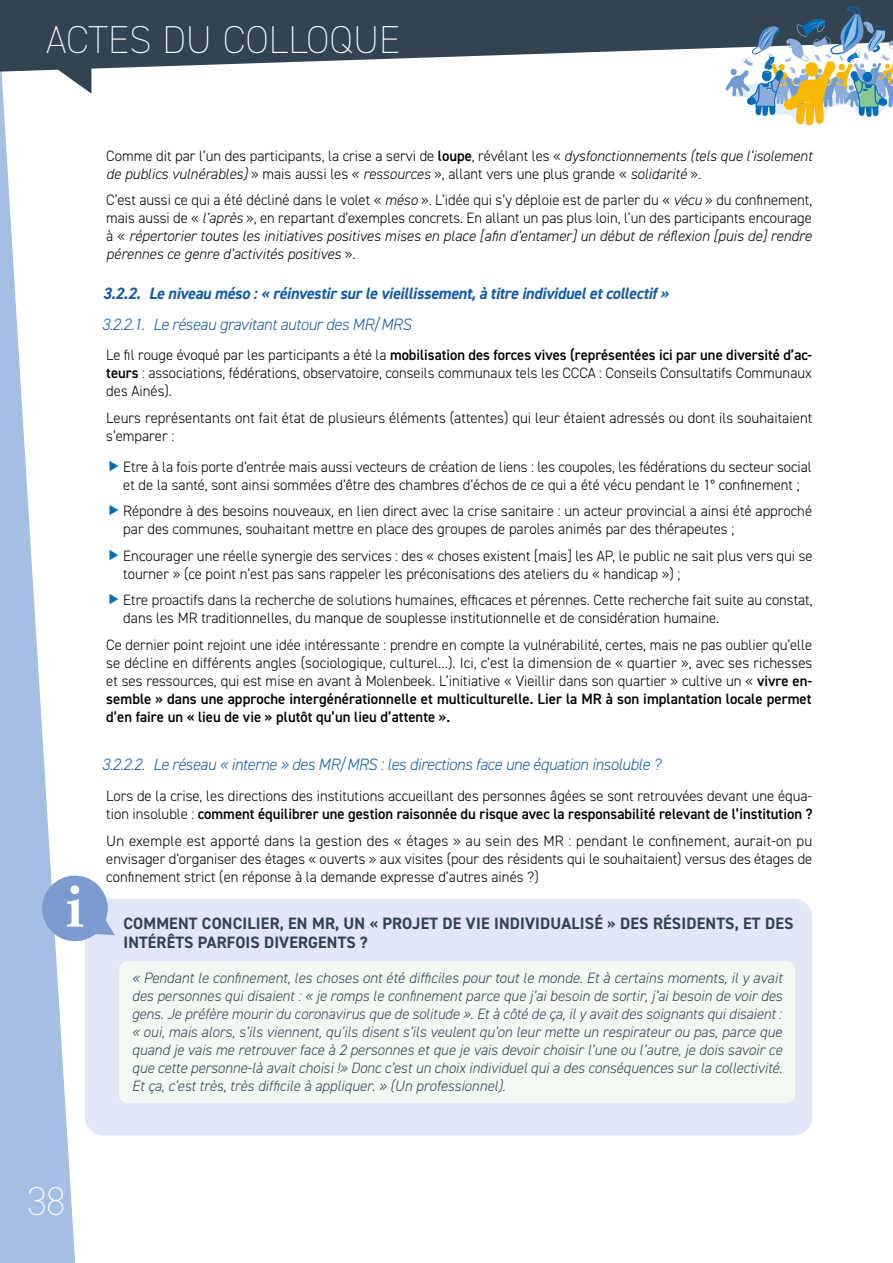
<style>
.page{position:relative;width:893px;height:1263px;background:#fff}
.page>*{position:absolute;margin:0;border:0;box-sizing:border-box;transform-origin:0 0}
.t1{font:200 40.5px "DIN2014";color:#fff}
.t2{font:200 39px "DIN2014";color:#fff}
.t3{font:italic 300 16.5px "DIN2014";letter-spacing:-.02em;color:#155ba8}
.t4{font:700 16.5px/19.8px "DIN2014";letter-spacing:.01em;color:#324352}
.t5{font:italic 700 16.5px "DIN2014";letter-spacing:-.02em;color:#155ba8}
.t6{font:300 15px/18px "DIN2014";color:#000;text-align:justify}
.t7{font:300 15px/18px "DIN2014";color:#000105}
.t8{font:italic 300 15px/18px "DIN2014";color:#344353;text-align:justify}
.s1{font-weight:600}
.s2{font-style:italic}
</style>
<div class="page">
<svg style="left:0;top:72px;width:76px;height:1191px;fill:#a4bee4"></svg>
<svg style="left:0;top:0;width:893px;height:72px;fill:#324352"></svg>
<svg style="left:51px;top:57px;width:40px;height:37px"></svg>
<svg style="left:725px;top:6px;width:168px;height:119px"></svg>
<div style="left:85px;top:899px;width:727px;height:236px;background:#e1e7f6;border-radius:18px"></div>
<div style="left:119px;top:961px;width:676px;height:142px;background:#f2f8f2;border-radius:9px"></div>
<svg style="left:38px;top:874px;width:77px;height:67px"></svg>
<h2 class="t2" style="left:46px;top:16px;width:356px">ACTES DU COLLOQUE</h2>
<h1 class="t1" style="left:27px;top:1177px;width:40px">38</h1>
<p class="t6" style="left:106px;top:146px;width:707px">Comme dit par l’un des participants, la crise a servi de <span class="s1">loupe</span>, révélant les « <span class="s2">dysfonctionnements (tels que l’isolement de publics vulnérables)</span> » mais aussi les « <span class="s2">ressources</span> », allant vers une plus grande « <span class="s2">solidarité</span> ».</p>
<p class="t6" style="left:106px;top:191px;width:707px">C’est aussi ce qui a été décliné dans le volet « <span class="s2">méso</span> ». L’idée qui s’y déploie est de parler du « <span class="s2">vécu</span> » du confinement, mais aussi de « <span class="s2">l’après</span> », en repartant d’exemples concrets. En allant un pas plus loin, l’un des participants encourage à « <span class="s2">répertorier toutes les initiatives positives mises en place [afin d’entamer] un début de réflexion [puis de] rendre pérennes ce genre d’activités positives</span> ».</p>
<p class="t5" style="left:103px;top:282px;width:568px">3.2.2. Le niveau méso : « réinvestir sur le vieillissement, à titre individuel et collectif »</p>
<p class="t3" style="left:102px;top:314px;width:311px">3.2.2.1. Le réseau gravitant autour des MR/MRS</p>
<p class="t6" style="left:106px;top:346px;width:707px">Le fil rouge évoqué par les participants a été la <span class="s1">mobilisation des forces vives (représentées ici par une diversité d’ac&shy;teurs</span> : associations, fédérations, observatoire, conseils communaux tels les CCCA : Conseils Consultatifs Communaux des Ainés).</p>
<p class="t6" style="left:106px;top:409px;width:707px">Leurs représentants ont fait état de plusieurs éléments (attentes) qui leur étaient adressés ou dont ils souhaitaient s’emparer :</p>
<p class="t7" style="left:123px;top:458px;width:690px">Etre à la fois porte d’entrée mais aussi vecteurs de création de liens : les coupoles, les fédérations du secteur social et de la santé, sont ainsi sommées d’être des chambres d’échos de ce qui a été vécu pendant le 1° confinement ;</p>
<p class="t7" style="left:123px;top:502px;width:690px">Répondre à des besoins nouveaux, en lien direct avec la crise sanitaire : un acteur provincial a ainsi été approché par des communes, souhaitant mettre en place des groupes de paroles animés par des thérapeutes ;</p>
<p class="t7" style="left:123px;top:547px;width:691px">Encourager une réelle synergie des services : des « choses existent [mais] les AP, le public ne sait plus vers qui se tourner » (ce point n’est pas sans rappeler les préconisations des ateliers du « handicap ») ;</p>
<p class="t7" style="left:123px;top:591px;width:691px">Etre proactifs dans la recherche de solutions humaines, efficaces et pérennes. Cette recherche fait suite au constat, dans les MR traditionnelles, du manque de souplesse institutionnelle et de considération humaine.</p>
<p class="t6" style="left:106px;top:636px;width:708px">Ce dernier point rejoint une idée intéressante : prendre en compte la vulnérabilité, certes, mais ne pas oublier qu’elle se décline en différents angles (sociologique, culturel…). Ici, c’est la dimension de « quartier », avec ses richesses et ses ressources, qui est mise en avant à Molenbeek. L’initiative « Vieillir dans son quartier » cultive un « <span class="s1">vivre en&shy;semble » dans une approche intergénérationnelle et multiculturelle. Lier la MR à son implantation locale permet d’en faire un « lieu de vie » plutôt qu’un lieu d’attente ».</span></p>
<p class="t3" style="left:102px;top:755px;width:561px">3.2.2.2. Le réseau « interne » des MR/MRS : les directions face une équation insoluble ?</p>
<p class="t6" style="left:106px;top:787px;width:708px">Lors de la crise, les directions des institutions accueillant des personnes âgées se sont retrouvées devant une équa&shy;tion insoluble : <span class="s1">comment équilibrer une gestion raisonnée du risque avec la responsabilité relevant de l’institution ?</span></p>
<p class="t6" style="left:106px;top:831px;width:707px">Un exemple est apporté dans la gestion des « étages » au sein des MR : pendant le confinement, aurait-on pu envisager d’organiser des étages « ouverts » aux visites (pour des résidents qui le souhaitaient) versus des étages de confinement strict (en réponse à la demande expresse d’autres ainés ?)</p>
<p class="t4" style="left:123px;top:913px;width:672px">COMMENT CONCILIER, EN MR, UN « PROJET DE VIE INDIVIDUALISÉ » DES RÉSIDENTS, ET DES<br>INTÉRÊTS PARFOIS DIVERGENTS ?</p>
<p class="t8" style="left:132px;top:969px;width:652px">« Pendant le confinement, les choses ont été difficiles pour tout le monde. Et à certains moments, il y avait des personnes qui disaient : « je romps le confinement parce que j’ai besoin de sortir, j’ai besoin de voir des gens. Je préfère mourir du coronavirus que de solitude ». Et à côté de ça, il y avait des soignants qui disaient : « oui, mais alors, s’ils viennent, qu’ils disent s’ils veulent qu’on leur mette un respirateur ou pas, parce que quand je vais me retrouver face à 2 personnes et que je vais devoir choisir l’une ou l’autre, je dois savoir ce que cette personne-là avait choisi !» Donc c’est un choix individuel qui a des conséquences sur la collectivité.<br>Et ça, c’est très, très difficile à appliquer. » (Un professionnel).</p>
</div>
